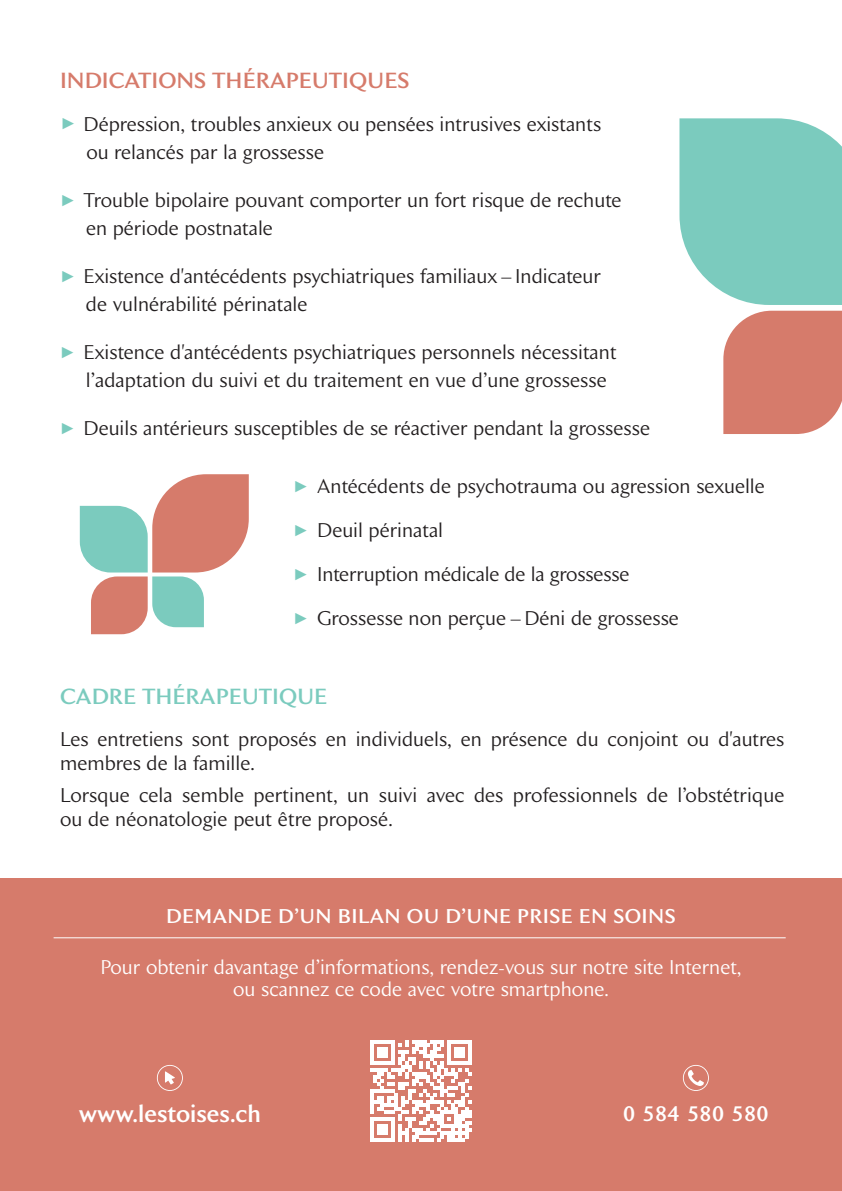
<style>
.page{position:relative;width:842px;height:1191px;background:#fff}
.page>*{position:absolute;margin:0;border:0;box-sizing:border-box;transform-origin:0 0}
.t1{font:500 24px "Beaulieu";color:#fff}
.t2{font:500 22px "Beaulieu";color:#d67b6b}
.t3{font:500 22px "Beaulieu";letter-spacing:.05em;color:#fff}
.t4{font:500 22px "Beaulieu";color:#7bcbbe}
.t5{font:20px/28px "Beaulieu";color:#231f20}
.t6{font:20px/22px "Beaulieu";color:#fff;text-align:center}
.t7{font:500 20px "Beaulieu";letter-spacing:.02em;color:#fff}
.s1{font-family:"Arial";font-size:16px;color:#7bcbbe}
</style>
<div class="page">
<svg style="left:80px;top:474px;width:169px;height:160px"></svg>
<svg style="left:679px;top:118px;width:163px;height:187px;background:#85cfc3"></svg>
<svg style="left:723px;top:311px;width:119px;height:123px;background:#d88374"></svg>
<div style="left:0;top:878px;width:842px;height:313px;background:#d67b6b"></div>
<svg style="left:370px;top:1040px;width:102px;height:102px"></svg>
<svg style="left:157px;top:1065px;width:26px;height:26px"></svg>
<svg style="left:683px;top:1065px;width:26px;height:26px"></svg>
<hr style="left:54px;top:937px;width:732px;height:1px;background:#fff">
<p class="t2" style="left:60px;top:68px;width:351px">INDICATIONS THÉRAPEUTIQUES</p>
<p class="t5" style="left:86px;top:111px;width:516px;text-indent:-26px"><span class="s1">►</span> Dépression, troubles anxieux ou pensées intrusives existants ou relancés par la grossesse</p>
<p class="t5" style="left:86px;top:187px;width:537px;text-indent:-26px"><span class="s1">►</span> Trouble bipolaire pouvant comporter un fort risque de rechute en période postnatale</p>
<p class="t5" style="left:86px;top:263px;width:516px;text-indent:-26px"><span class="s1">►</span> Existence d'antécédents psychiatriques familiaux – Indicateur de vulnérabilité périnatale</p>
<p class="t5" style="left:86px;top:339px;width:532px;text-indent:-26px"><span class="s1">►</span> Existence d'antécédents psychiatriques personnels nécessitant l’adaptation du suivi et du traitement en vue d’une grossesse</p>
<p class="t5" style="left:60px;top:415px;width:592px"><span class="s1">►</span> Deuils antérieurs susceptibles de se réactiver pendant la grossesse</p>
<p class="t5" style="left:293px;top:473px;width:473px"><span class="s1">►</span> Antécédents de psychotrauma ou agression sexuelle</p>
<p class="t5" style="left:293px;top:517px;width:151px"><span class="s1">►</span> Deuil périnatal</p>
<p class="t5" style="left:293px;top:561px;width:338px"><span class="s1">►</span> Interruption médicale de la grossesse</p>
<p class="t5" style="left:293px;top:605px;width:387px"><span class="s1">►</span> Grossesse non perçue – Déni de grossesse</p>
<p class="t4" style="left:60px;top:683px;width:269px">CADRE THÉRAPEUTIQUE</p>
<p class="t5" style="left:60px;top:728px;width:726px;line-height:24px">Les entretiens sont proposés en individuels, en présence du conjoint ou d'autres membres de la famille.</p>
<p class="t5" style="left:60px;top:784px;width:726px;line-height:24px">Lorsque cela semble pertinent, un suivi avec des professionnels de l’obstétrique ou de néonatologie peut être proposé.</p>
<p class="t7" style="left:166px;top:904px;width:511px">DEMANDE D’UN BILAN OU D’UNE PRISE EN SOINS</p>
<p class="t6" style="left:100px;top:956px;width:642px">Pour obtenir davantage d’informations, rendez-vous sur notre site Internet, ou scannez ce code avec votre smartphone.</p>
<p class="t6" style="left:669px;top:954px;width:6px">i</p>
<p class="t3" style="left:635px;top:1093px;width:146px">0 584 580 580</p>
<p class="t1" style="left:79px;top:1099px;width:184px">www.lestoises.ch</p>
<p class="t3" style="left:623px;top:1100px;width:146px">0 584 580 580</p>
</div>
